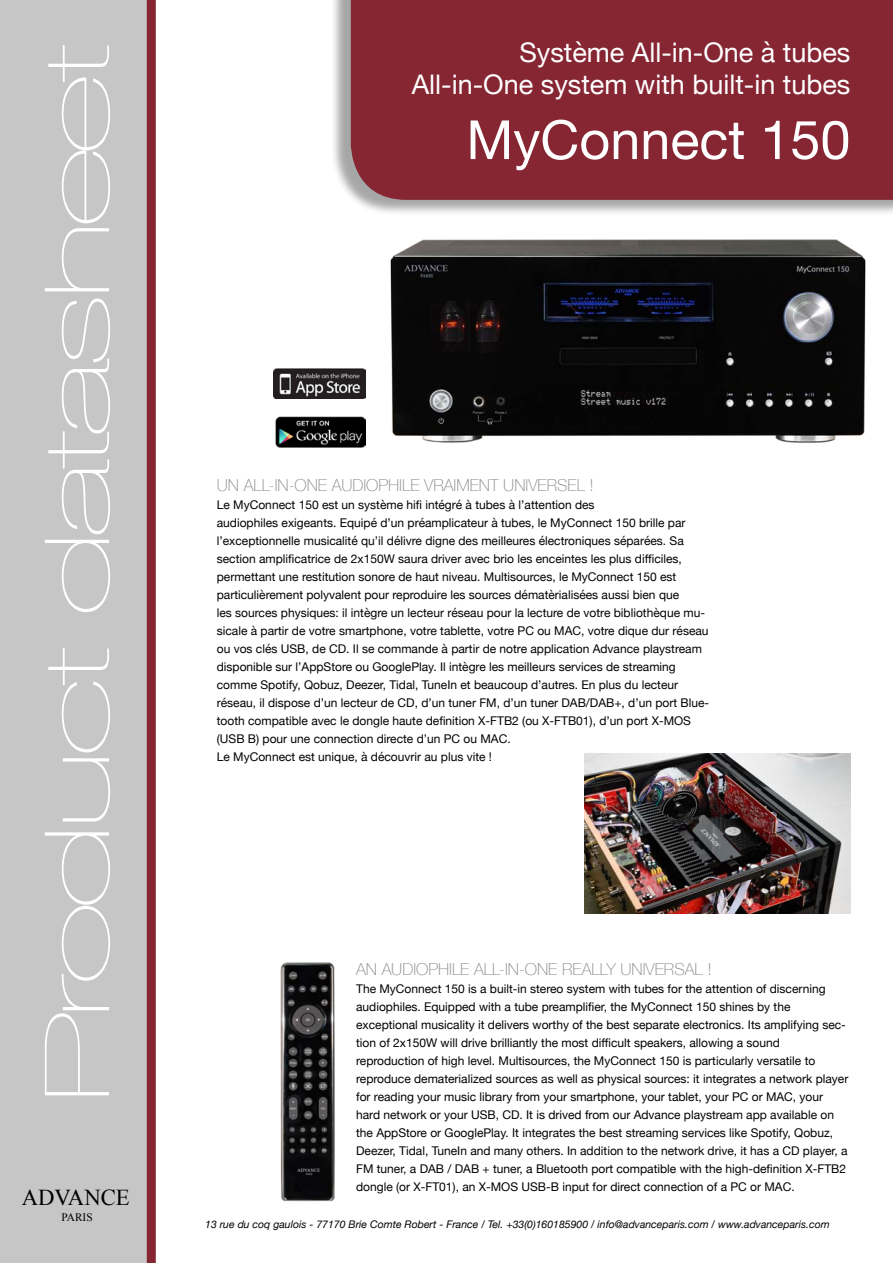
<style>
.page{position:relative;width:893px;height:1263px;background:#fff}
.page>*{position:absolute;margin:0;border:0;box-sizing:border-box;transform-origin:0 0}
.t1{font:200 90px "Helvetica Neue";letter-spacing:-.05em;color:#fff;scale:1.8 1}
.t2{font:54px "Helvetica Neue";color:#fff}
.t3{font:27px/32.4px "Helvetica Neue";color:#fff;text-align:right}
.t4{font:22.8px "Times New Roman";color:#000}
.t5{font:100 16.5px "Helvetica Neue";color:#878787}
.t6{font:12px/18px "Helvetica Neue";color:#000}
.t7{font:11.4px "Times New Roman";color:#000}
.t8{font:italic 10.5px "Helvetica Neue";color:#000}
</style>
<div class="page">
<div style="left:0;top:0;width:149px;height:1263px;background:#c6c6c6"></div>
<img style="left:390px;top:239px;width:476px;height:204px">
<div style="left:330px;top:0;width:563px;height:217px;background:#000;opacity:.35"></div>
<div style="left:351px;top:0;width:542px;height:200px;background:#862633"></div>
<div style="left:147px;top:0;width:9px;height:1263px;background:#862633"></div>
<img style="left:585px;top:754px;width:265px;height:159px">
<img style="left:280px;top:962px;width:55px;height:240px">
<img style="left:276px;top:416px;width:89px;height:31px">
<img style="left:274px;top:368px;width:92px;height:31px">
<h1 class="t1" style="left:7px;top:1104px;width:591px;rotate:-90deg">Product datasheet</h1>
<h3 class="t4" style="left:22px;top:1182px;width:110px">ADVANCE</h3>
<p class="t7" style="left:62px;top:1209px;width:33px">PARIS</p>
<h3 class="t3" style="left:412px;top:38px;width:440px">Système All-in-One à tubes<br>All-in-One system with built-in tubes</h3>
<h2 class="t2" style="left:466px;top:101px;width:386px">MyConnect 150</h2>
<h3 class="t5" style="left:217px;top:473px;width:379px">UN ALL-IN-ONE AUDIOPHILE VRAIMENT UNIVERSEL !</h3>
<p class="t6" style="left:217px;top:497px;width:494px">Le MyConnect 150 est un système hifi intégré à tubes à l’attention des<br>audiophiles exigeants. Equipé d’un préamplicateur à tubes, le MyConnect 150 brille par l’exceptionnelle musicalité qu’il délivre digne des meilleures électroniques séparées. Sa section amplificatrice de 2x150W saura driver avec brio les enceintes les plus difficiles, permettant une restitution sonore de haut niveau. Multisources, le MyConnect 150 est particulièrement polyvalent pour reproduire les sources dématèrialisées aussi bien que<br>les sources physiques: il intègre un lecteur réseau pour la lecture de votre bibliothèque mu&shy;sicale à partir de votre smartphone, votre tablette, votre PC ou MAC, votre dique dur réseau ou vos clés USB, de CD. Il se commande à partir de notre application Advance playstream disponible sur l’AppStore ou GooglePlay. Il intègre les meilleurs services de streaming comme Spotify, Qobuz, Deezer, Tidal, TuneIn et beaucoup d’autres. En plus du lecteur réseau, il dispose d’un lecteur de CD, d’un tuner FM, d’un tuner DAB/DAB+, d’un port Blue&shy;tooth compatible avec le dongle haute definition X-FTB2 (ou X-FTB01), d’un port X-MOS (USB B) pour une connection directe d’un PC ou MAC.<br>Le MyConnect est unique, à découvrir au plus vite !</p>
<h3 class="t5" style="left:356px;top:956px;width:357px">AN AUDIOPHILE ALL-IN-ONE REALLY UNIVERSAL !</h3>
<p class="t6" style="left:356px;top:980px;width:494px">The MyConnect 150 is a built-in stereo system with tubes for the attention of discerning audiophiles. Equipped with a tube preamplifier, the MyConnect 150 shines by the exceptional musicality it delivers worthy of the best separate electronics. Its amplifying sec&shy;tion of 2x150W will drive brilliantly the most difficult speakers, allowing a sound reproduction of high level. Multisources, the MyConnect 150 is particularly versatile to reproduce dematerialized sources as well as physical sources: it integrates a network player for reading your music library from your smartphone, your tablet, your PC or MAC, your hard network or your USB, CD. It is drived from our Advance playstream app available on the AppStore or GooglePlay. It integrates the best streaming services like Spotify, Qobuz, Deezer, Tidal, TuneIn and many others. In addition to the network drive, it has a CD player, a FM tuner, a DAB / DAB + tuner, a Bluetooth port compatible with the high-definition X-FTB2 dongle (or X-FT01), an X-MOS USB-B input for direct connection of a PC or MAC.</p>
<p class="t8" style="left:205px;top:1217px;width:626px">13 rue du coq gaulois - 77170 Brie Comte Robert - France / Tel. +33(0)160185900 / info@advanceparis.com / www.advanceparis.com</p>
</div>
